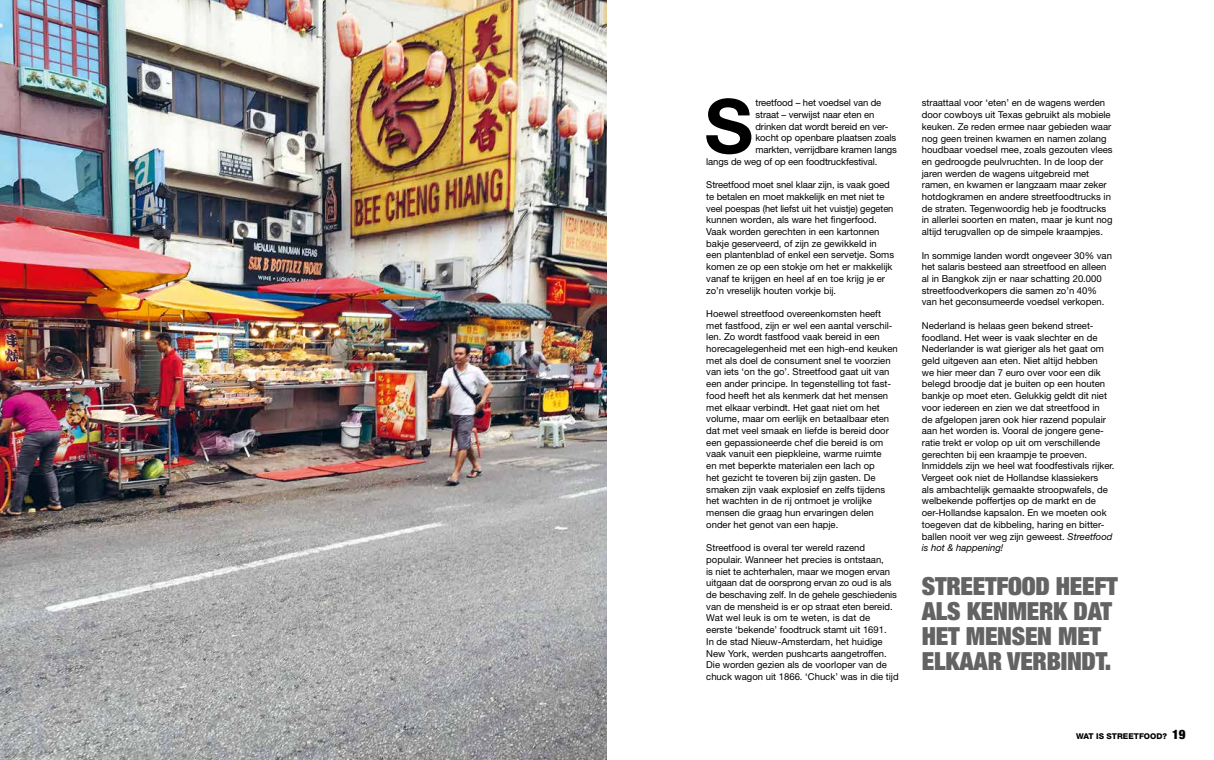
<style>
.page{position:relative;width:1214px;height:760px;background:#fff}
.page>*{position:absolute;margin:0;border:0;box-sizing:border-box;transform-origin:0 0}
.t1{font:700 75px "Helvetica Neue LT Std";color:#000}
.t2{font:900 condensed 25px/25px "Helvetica Neue LT Std";letter-spacing:-.01em;color:#646363}
.t3{font:9.5px/11.7px "Helvetica Neue LT Std";color:#000}
.t4{font:800 8px "Helvetica Neue LT Std";color:#000}
.s1{font-style:italic}
.s2{font-weight:900;font-stretch:condensed;font-size:13px}
</style>
<div class="page">
<img style="left:0;top:0;width:607px;height:760px">
<h1 class="t1" style="left:704px;top:80px;width:50px">S</h1>
<p class="t3" style="left:755px;top:97px;width:127px">treetfood – het voedsel van de</p>
<p class="t3" style="left:755px;top:109px;width:120px">straat – verwijst naar eten en</p>
<p class="t3" style="left:755px;top:120px;width:134px">drinken dat wordt bereid en ver-</p>
<p class="t3" style="left:755px;top:132px;width:142px">kocht op openbare plaatsen zoals</p>
<p class="t3" style="left:755px;top:144px;width:143px">markten, verrijdbare kramen langs</p>
<p class="t3" style="left:706px;top:155px;width:173px">langs de weg of op een foodtruckfestival.</p>
<p class="t3" style="left:706px;top:179px;width:189px">Streetfood moet snel klaar zijn, is vaak goed te betalen en moet makkelijk en met niet te veel poespas (het liefst uit het vuistje) gegeten kunnen worden, als ware het fingerfood.<br>Vaak worden gerechten in een kartonnen bakje geserveerd, of zijn ze gewikkeld in een plantenblad of enkel een servetje. Soms komen ze op een stokje om het er makkelijk vanaf te krijgen en heel af en toe krijg je er zo’n vreselijk houten vorkje bij.</p>
<p class="t3" style="left:706px;top:307px;width:193px">Hoewel streetfood overeenkomsten heeft met fastfood, zijn er wel een aantal verschil&shy;len. Zo wordt fastfood vaak bereid in een horecagelegenheid met een high-end keuken met als doel de consument snel te voorzien van iets ‘on the go’. Streetfood gaat uit van een ander principe. In tegenstelling tot fast&shy;food heeft het als kenmerk dat het mensen met elkaar verbindt. Het gaat niet om het volume, maar om eerlijk en betaalbaar eten dat met veel smaak en liefde is bereid door een gepassioneerde chef die bereid is om vaak vanuit een piepkleine, warme ruimte<br>en met beperkte materialen een lach op<br>het gezicht te toveren bij zijn gasten. De smaken zijn vaak explosief en zelfs tijdens het wachten in de rij ontmoet je vrolijke mensen die graag hun ervaringen delen onder het genot van een hapje.</p>
<p class="t3" style="left:706px;top:542px;width:194px">Streetfood is overal ter wereld razend populair. Wanneer het precies is ontstaan,<br>is niet te achterhalen, maar we mogen ervan uitgaan dat de oorsprong ervan zo oud is als de beschaving zelf. In de gehele geschiedenis van de mensheid is er op straat eten bereid.<br>Wat wel leuk is om te weten, is dat de eerste ‘bekende’ foodtruck stamt uit 1691.<br>In de stad Nieuw-Amsterdam, het huidige New York, werden pushcarts aangetroffen.<br>Die worden gezien als de voorloper van de chuck wagon uit 1866. ‘Chuck’ was in die tijd</p>
<p class="t3" style="left:921px;top:97px;width:192px">straattaal voor ‘eten’ en de wagens werden door cowboys uit Texas gebruikt als mobiele keuken. Ze reden ermee naar gebieden waar nog geen treinen kwamen en namen zolang houdbaar voedsel mee, zoals gezouten vlees en gedroogde peulvruchten. In de loop der jaren werden de wagens uitgebreid met ramen, en kwamen er langzaam maar zeker hotdogkramen en andere streetfoodtrucks in de straten. Tegenwoordig heb je foodtrucks in allerlei soorten en maten, maar je kunt nog altijd terugvallen op de simpele kraampjes.</p>
<p class="t3" style="left:921px;top:249px;width:192px">In sommige landen wordt ongeveer 30% van het salaris besteed aan streetfood en alleen al in Bangkok zijn er naar schatting 20.000 streetfoodverkopers die samen zo’n 40% van het geconsumeerde voedsel verkopen.</p>
<p class="t3" style="left:921px;top:319px;width:194px">Nederland is helaas geen bekend street&shy;foodland. Het weer is vaak slechter en de Nederlander is wat gieriger als het gaat om geld uitgeven aan eten. Niet altijd hebben<br>we hier meer dan 7 euro over voor een dik belegd broodje dat je buiten op een houten bankje op moet eten. Gelukkig geldt dit niet voor iedereen en zien we dat streetfood in<br>de afgelopen jaren ook hier razend populair aan het worden is. Vooral de jongere gene&shy;ratie trekt er volop op uit om verschillende gerechten bij een kraampje te proeven.<br>Inmiddels zijn we heel wat foodfestivals rijker.<br>Vergeet ook niet de Hollandse klassiekers<br>als ambachtelijk gemaakte stroopwafels, de welbekende poffertjes op de markt en de oer-Hollandse kapsalon. En we moeten ook toegeven dat de kibbeling, haring en bitter&shy;ballen nooit ver weg zijn geweest. <span class="s1">Streetfood is hot &amp; happening!</span></p>
<h2 class="t2" style="left:921px;top:573px;width:197px">STREETFOOD HEEFT<br>ALS KENMERK DAT<br>HET MENSEN MET<br>ELKAAR VERBINDT.</h2>
<p class="t4" style="left:1075px;top:731px;width:111px">WAT IS STREETFOOD? <span class="s2">19</span></p>
</div>
